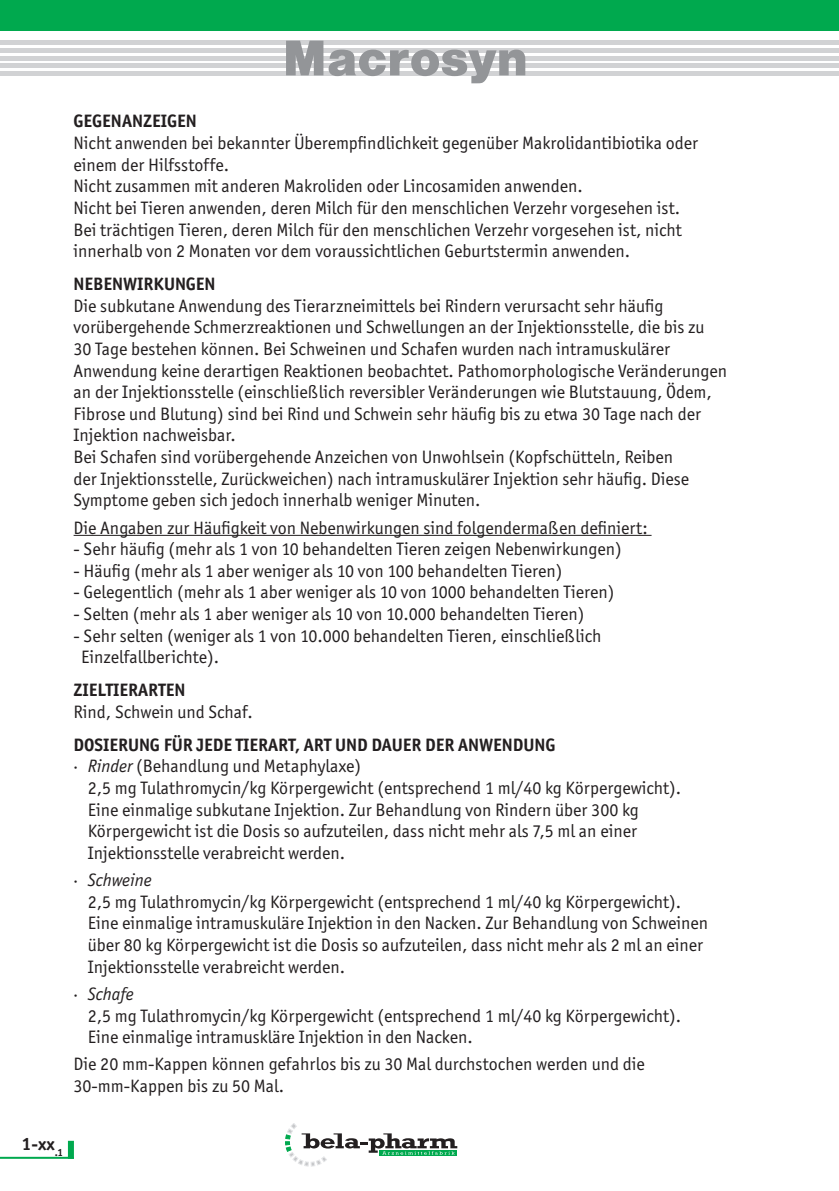
<style>
.page{position:relative;width:839px;height:1191px;background:#fff}
.page>*{position:absolute;margin:0;border:0;box-sizing:border-box;transform-origin:0 0}
.Produktname{font:52px "Nimbus San D Blac";color:#939598}
.Ü-Absatz{font:18px/21.6px "Officina San Itc T";color:#231f20}
.Ü-Absatz-2{font:700 18px "Officina San Itc T";color:#231f20}
.Ü-Absatz-3{font:italic 18px "Officina San Itc T";color:#231f20}
.s1{font-style:italic}
</style>
<div class="page">
<svg style="left:285px;top:1123px;width:172px;height:42px"></svg>
<svg style="left:68px;top:1140px;width:6px;height:16px"></svg>
<hr style="left:0;top:1156px;width:74px;height:2px;background:#00a94e">
<hr style="left:74px;top:535px;width:577px;height:1px;background:#231f20">
<hr style="left:0;top:41px;width:839px;height:4px;background:#d1d2d4">
<div style="left:0;top:48px;width:839px;height:5px;background:#d1d2d4"></div>
<hr style="left:0;top:56px;width:839px;height:4px;background:#d1d2d4">
<hr style="left:0;top:64px;width:839px;height:4px;background:#d1d2d4">
<div style="left:0;top:71px;width:839px;height:5px;background:#d1d2d4"></div>
<div style="left:0;top:0;width:839px;height:31px;background:#00a94e"></div>
<p class="Produktname" style="left:283px;top:28px;width:247px">Macrosyn</p>
<p class="Ü-Absatz-2" style="left:74px;top:110px;width:125px">GEGENANZEIGEN</p>
<p class="Ü-Absatz" style="left:74px;top:132px;width:626px">Nicht anwenden bei bekannter Überempfindlichkeit gegenüber Makrolidantibiotika oder einem der Hilfsstoffe.</p>
<p class="Ü-Absatz" style="left:74px;top:175px;width:510px">Nicht zusammen mit anderen Makroliden oder Lincosamiden anwenden.</p>
<p class="Ü-Absatz" style="left:74px;top:197px;width:608px">Nicht bei Tieren anwenden, deren Milch für den menschlichen Verzehr vorgesehen ist.</p>
<p class="Ü-Absatz" style="left:74px;top:218px;width:610px">Bei trächtigen Tieren, deren Milch für den menschlichen Verzehr vorgesehen ist, nicht innerhalb von 2 Monaten vor dem voraussichtlichen Geburtstermin anwenden.</p>
<p class="Ü-Absatz-2" style="left:74px;top:273px;width:143px">NEBENWIRKUNGEN</p>
<p class="Ü-Absatz" style="left:74px;top:295px;width:655px">Die subkutane Anwendung des Tierarzneimittels bei Rindern verursacht sehr häufig vorübergehende Schmerzreaktionen und Schwellungen an der Injektionsstelle, die bis zu 30 Tage bestehen können. Bei Schweinen und Schafen wurden nach intramuskulärer Anwendung keine derartigen Reaktionen beobachtet. Pathomorphologische Veränderungen an der Injektionsstelle (einschließlich reversibler Veränderungen wie Blutstauung, Ödem, Fibrose und Blutung) sind bei Rind und Schwein sehr häufig bis zu etwa 30 Tage nach der Injektion nachweisbar.</p>
<p class="Ü-Absatz" style="left:74px;top:446px;width:617px">Bei Schafen sind vorübergehende Anzeichen von Unwohlsein (Kopfschütteln, Reiben der Injektionsstelle, Zurückweichen) nach intramuskulärer Injektion sehr häufig. Diese<br>Symptome geben sich jedoch innerhalb weniger Minuten.</p>
<p class="Ü-Absatz" style="left:74px;top:516px;width:576px">Die Angaben zur Häufigkeit von Nebenwirkungen sind folgendermaßen definiert:</p>
<p class="Ü-Absatz" style="left:74px;top:538px;width:549px">- Sehr häufig (mehr als 1 von 10 behandelten Tieren zeigen Nebenwirkungen)</p>
<p class="Ü-Absatz" style="left:74px;top:559px;width:490px">- Häufig (mehr als 1 aber weniger als 10 von 100 behandelten Tieren)</p>
<p class="Ü-Absatz" style="left:74px;top:581px;width:542px">- Gelegentlich (mehr als 1 aber weniger als 10 von 1000 behandelten Tieren)</p>
<p class="Ü-Absatz" style="left:74px;top:603px;width:512px">- Selten (mehr als 1 aber weniger als 10 von 10.000 behandelten Tieren)</p>
<p class="Ü-Absatz" style="left:81px;top:624px;width:522px;text-indent:-7px">- Sehr selten (weniger als 1 von 10.000 behandelten Tieren, einschließlich<br>Einzelfallberichte).</p>
<p class="Ü-Absatz-2" style="left:74px;top:678px;width:113px">ZIELTIERARTEN</p>
<p class="Ü-Absatz" style="left:74px;top:700px;width:181px">Rind, Schwein und Schaf.</p>
<p class="Ü-Absatz-2" style="left:74px;top:733px;width:483px">DOSIERUNG FÜR JEDE TIERART, ART UND DAUER DER ANWENDUNG</p>
<p class="Ü-Absatz" style="left:74px;top:755px;width:289px"><span class="s1">· Rinder</span> (Behandlung und Metaphylaxe)</p>
<p class="Ü-Absatz" style="left:88px;top:777px;width:595px">2,5 mg Tulathromycin/kg Körpergewicht (entsprechend 1 ml/40 kg Körpergewicht).<br>Eine einmalige subkutane Injektion. Zur Behandlung von Rindern über 300 kg Körpergewicht ist die Dosis so aufzuteilen, dass nicht mehr als 7,5 ml an einer Injektionsstelle verabreicht werden.</p>
<p class="Ü-Absatz-3" style="left:74px;top:869px;width:80px">· Schweine</p>
<p class="Ü-Absatz" style="left:88px;top:890px;width:595px">2,5 mg Tulathromycin/kg Körpergewicht (entsprechend 1 ml/40 kg Körpergewicht).</p>
<p class="Ü-Absatz" style="left:88px;top:912px;width:622px">Eine einmalige intramuskuläre Injektion in den Nacken. Zur Behandlung von Schweinen über 80 kg Körpergewicht ist die Dosis so aufzuteilen, dass nicht mehr als 2 ml an einer<br>Injektionsstelle verabreicht werden.</p>
<p class="Ü-Absatz-3" style="left:74px;top:983px;width:62px">· Schafe</p>
<p class="Ü-Absatz" style="left:88px;top:1004px;width:595px">2,5 mg Tulathromycin/kg Körpergewicht (entsprechend 1 ml/40 kg Körpergewicht).</p>
<p class="Ü-Absatz" style="left:88px;top:1025px;width:386px">Eine einmalige intramuskläre Injektion in den Nacken.</p>
<p class="Ü-Absatz" style="left:74px;top:1053px;width:572px">Die 20 mm-Kappen können gefahrlos bis zu 30 Mal durchstochen werden und die<br>30-mm-Kappen bis zu 50 Mal.</p>
<p class="Ü-Absatz-2" style="left:22px;top:1132px;width:43px">1-xx<sub>.1</sub></p>
</div>
